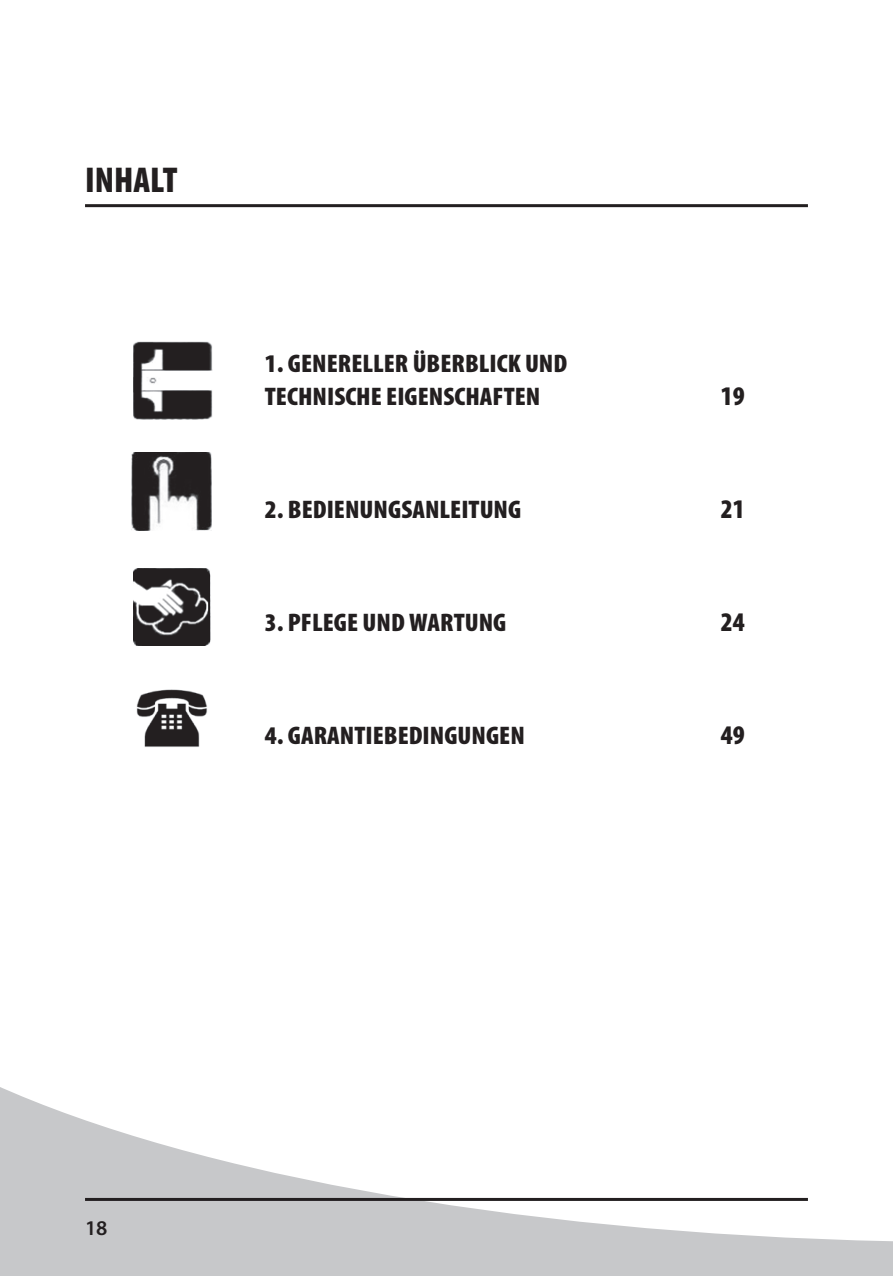
<style>
.page{position:relative;width:893px;height:1276px;background:#fff}
.page>*{position:absolute;margin:0;border:0;box-sizing:border-box;transform-origin:0 0}
.t1{font:900 condensed 36px "Myriad Pro";color:#231f20}
.t2{font:900 condensed 27px "Myriad Pro";color:#231f20}
.t3{font:900 condensed 25.5px/32.4px "Myriad Pro";color:#231f20;scale:1.06 1}
.t4{font:600 21px "Myriad Pro";color:#231f20}
</style>
<div class="page">
<svg style="left:0;top:1087px;width:893px;height:189px"></svg>
<hr style="left:85px;top:1198px;width:723px;height:3px;background:#231f20">
<hr style="left:85px;top:204px;width:723px;height:3px;background:#231f20">
<img style="left:132px;top:453px;width:79px;height:77px">
<img style="left:133px;top:342px;width:80px;height:77px">
<img style="left:133px;top:568px;width:77px;height:77px">
<img style="left:136px;top:689px;width:71px;height:58px">
<h1 class="t1" style="left:85px;top:160px;width:94px">INHALT</h1>
<p class="t3" style="left:265px;top:348px;width:287px">1. GENERELLER ÜBERBLICK UND<br>TECHNISCHE EIGENSCHAFTEN</p>
<p class="t2" style="left:721px;top:380px;width:25px">19</p>
<p class="t3" style="left:265px;top:493px;width:243px">2. BEDIENUNGSANLEITUNG</p>
<p class="t2" style="left:721px;top:494px;width:25px">21</p>
<p class="t3" style="left:265px;top:606px;width:229px">3. PFLEGE UND WARTUNG</p>
<p class="t2" style="left:721px;top:607px;width:25px">24</p>
<p class="t3" style="left:265px;top:720px;width:247px">4. GARANTIEBEDINGUNGEN</p>
<p class="t2" style="left:721px;top:720px;width:25px">49</p>
<p class="t4" style="left:85px;top:1214px;width:24px">18</p>
</div>
